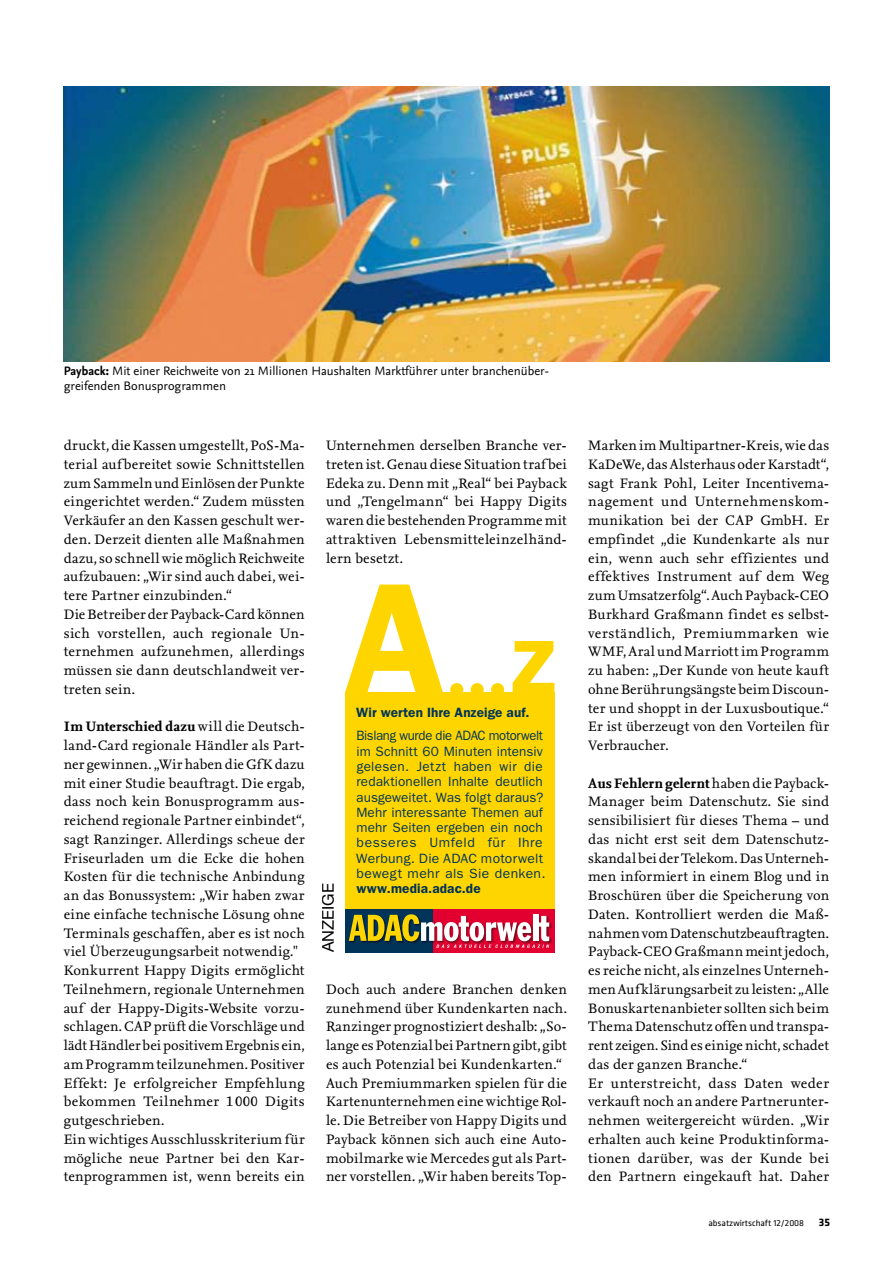
<style>
.page{position:relative;width:893px;height:1263px;background:#fff}
.page>*{position:absolute;margin:0;border:0;box-sizing:border-box;transform-origin:0 0}
.t1{font:16.35px "Helvetica Neue CE";color:#000}
.t2{font:14.25px/18.8px "Nexus Serif Pro";letter-spacing:.015em;color:#000}
.t3{font:13.5px/15.3px "Franklin Gothic";letter-spacing:.01em;color:#00355a}
.t4{font:600 13.5px "Franklin Gothic";letter-spacing:.005em;color:#00355a}
.t5{font:600 13.5px "Franklin Gothic";letter-spacing:.01em;color:#003358}
.t6{font:12.75px/15px "Nexus Sans Pro";color:#000}
.t7{font:700 11.25px "Klavika";color:#000}
.t8{font:9px "Helvetica";color:#000}
.t9{font:9px "Klavika";color:#000}
.s1{font-weight:700}
</style>
<div class="page">
<img style="left:64px;top:86px;width:765px;height:275px">
<div style="left:345px;top:692px;width:209px;height:217px;background:#ffd500"></div>
<svg style="left:345px;top:584px;width:98px;height:108px"></svg>
<svg style="left:513px;top:641px;width:41px;height:51px"></svg>
<div style="left:450px;top:683px;width:13px;height:13px;background:#ffd500;border-radius:50%"></div>
<div style="left:471px;top:683px;width:13px;height:13px;background:#ffd500;border-radius:50%"></div>
<div style="left:491px;top:683px;width:13px;height:13px;background:#ffd500;border-radius:50%"></div>
<div style="left:433px;top:909px;width:121px;height:43px;background:#e20031"></div>
<div style="left:345px;top:909px;width:88px;height:43px;background:#003358"></div>
<svg style="left:349px;top:914px;width:200px;height:34px"></svg>
<p class="t6" style="left:64px;top:363px;width:487px"><span class="s1">Payback:</span> Mit einer Reichweite von 21 Millionen Haushalten Marktführer unter branchenüber&shy;greifenden Bonusprogrammen</p>
<p class="t2" style="left:326px;top:435px;width:242px;text-align:justify">Unternehmen derselben Branche ver&shy;treten ist. Genau diese Situation traf bei Edeka zu. Denn mit „Real“ bei Payback und „Tengelmann“ bei Happy Digits waren die bestehenden Programme mit attraktiven Lebensmitteleinzelhänd&shy;lern besetzt.</p>
<p class="t2" style="left:64px;top:435px;width:242px">druckt, die Kassen umgestellt, PoS-Ma&shy;terial auf bereitet sowie Schnittstellen zum Sammeln und Einlösen der Punkte eingerichtet werden.“ Zudem müssten Verkäufer an den Kassen geschult wer&shy;den. Derzeit dienten alle Maßnahmen dazu, so schnell wie möglich Reichweite aufzubauen: „Wir sind auch dabei, wei&shy;tere Partner einzubinden.“<br>Die Betreiber der Payback-Card können sich vorstellen, auch regionale Un&shy;ternehmen aufzunehmen, allerdings müssen sie dann deutschlandweit ver&shy;treten sein.</p>
<p class="t2" style="left:64px;top:717px;width:242px"><span class="s1">Im Unterschied dazu</span> will die Deutsch&shy;land-Card regionale Händler als Part&shy;ner gewinnen. „Wir haben die GfK dazu mit einer Studie beauftragt. Die ergab, dass noch kein Bonusprogramm aus&shy;reichend regionale Partner einbindet“, sagt Ranzinger. Allerdings scheue der Friseurladen um die Ecke die hohen Kosten für die technische Anbindung an das Bonussystem: „Wir haben zwar eine einfache technische Lösung ohne Terminals geschaffen, aber es ist noch viel Überzeugungsarbeit notwendig." Konkurrent Happy Digits ermöglicht Teilnehmern, regionale Unternehmen auf der Happy-Digits-Website vorzu&shy;schlagen. CAP prüft die Vorschläge und lädt Händler bei positivem Ergebnis ein, am Programm teilzunehmen. Positiver Effekt: Je erfolgreicher Empfehlung bekommen Teilnehmer 1 000 Digits gutgeschrieben.<br>Ein wichtiges Ausschlusskriterium für mögliche neue Partner bei den Kar&shy;tenprogrammen ist, wenn bereits ein</p>
<p class="t2" style="left:588px;top:435px;width:242px">Marken im Multipartner-Kreis, wie das KaDeWe, das Alsterhaus oder Karstadt“, sagt Frank Pohl, Leiter Incentivema&shy;nagement und Unternehmenskom&shy;munikation bei der CAP GmbH. Er empfindet „die Kundenkarte als nur ein, wenn auch sehr effizientes und effektives Instrument auf dem Weg zum Umsatzerfolg“. Auch Payback-CEO Burkhard Graßmann findet es selbst&shy;verständlich, Premiummarken wie WMF, Aral und Marriott im Programm zu haben: „Der Kunde von heute kauft ohne Berührungsängste beim Discoun&shy;ter und shoppt in der Luxusboutique.“ Er ist überzeugt von den Vorteilen für Verbraucher.</p>
<p class="t2" style="left:588px;top:773px;width:242px"><span class="s1">Aus Fehlern gelernt</span> haben die Payback-Manager beim Datenschutz. Sie sind sensibilisiert für dieses Thema – und das nicht erst seit dem Datenschutz&shy;skandal bei der Telekom. Das Unterneh&shy;men informiert in einem Blog und in Broschüren über die Speicherung von Daten. Kontrolliert werden die Maß&shy;nahmen vom Datenschutzbeauftragten.<br>Payback-CEO Graßmann meint jedoch, es reiche nicht, als einzelnes Unterneh&shy;men Aufklärungsarbeit zu leisten: „Alle Bonuskartenanbieter sollten sich beim Thema Datenschutz offen und transpa&shy;rent zeigen. Sind es einige nicht, schadet das der ganzen Branche.“<br>Er unterstreicht, dass Daten weder verkauft noch an andere Partnerunter&shy;nehmen weitergereicht würden. „Wir erhalten auch keine Produktinforma&shy;tionen darüber, was der Kunde bei den Partnern eingekauft hat. Daher</p>
<p class="t4" style="left:356px;top:704px;width:175px">Wir werten Ihre Anzeige auf.</p>
<p class="t3" style="left:356px;top:728px;width:191px">Bislang wurde die ADAC motorwelt im Schnitt 60 Minuten intensiv gelesen. Jetzt haben wir die redaktionellen Inhalte deutlich ausgeweitet. Was folgt daraus?<br>Mehr interessante Themen auf mehr Seiten ergeben ein noch besseres Umfeld für Ihre<br>Werbung. Die ADAC motorwelt bewegt mehr als Sie denken.</p>
<p class="t5" style="left:356px;top:881px;width:126px">www.media.adac.de</p>
<p class="t1" style="left:318px;top:952px;width:71px;rotate:-90deg">ANZEIGE</p>
<p class="t2" style="left:326px;top:979px;width:242px">Doch auch andere Branchen denken zunehmend über Kundenkarten nach.<br>Ranzinger prognostiziert deshalb: „So&shy;lange es Potenzial bei Partnern gibt, gibt es auch Potenzial bei Kundenkarten.“ Auch Premiummarken spielen für die Kartenunternehmen eine wichtige Rol&shy;le. Die Betreiber von Happy Digits und Payback können sich auch eine Auto&shy;mobilmarke wie Mercedes gut als Part&shy;ner vorstellen. „Wir haben bereits Top-</p>
<p class="t8" style="left:182px;top:1100px;width:169px">ADAC_104_16_A-Z_132x146_LS.indd 1</p>
<p class="t8" style="left:615px;top:1100px;width:106px">07.11.2008 17:00:14 Uhr</p>
<p class="t9" style="left:708px;top:1218px;width:97px">absatzwirtschaft 12/2008</p>
<p class="t7" style="left:819px;top:1216px;width:13px">35</p>
</div>
